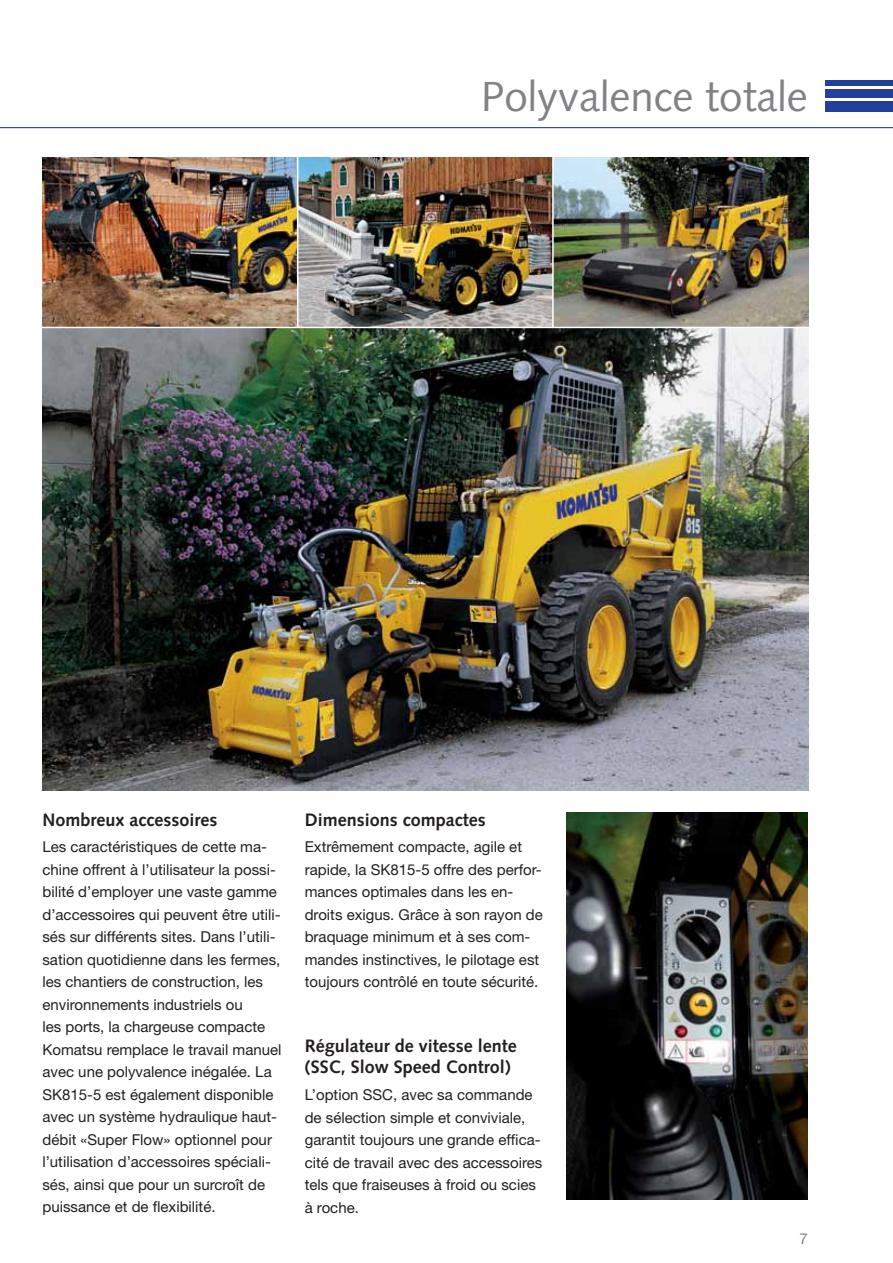
<style>
.page{position:relative;width:893px;height:1263px;background:#fff}
.page>*{position:absolute;margin:0;border:0;box-sizing:border-box;transform-origin:0 0}
.t1{font:42px "Syntax LTCE";color:#808285}
.t2{font:700 18px/21px "Syntax LTCE";color:#231f20}
.t3{font:15px/22.5px "Helvetica Neue LT Pro";color:#231f20}
.t4{font:15px "Helvetica Neue LT Pro";color:#808285}
</style>
<div class="page">
<hr style="left:0;top:127px;width:893px;height:1px;background:#223f9a">
<div style="left:825px;top:101px;width:68px;height:10px;background:#223f9a"></div>
<div style="left:825px;top:89px;width:68px;height:8px;background:#223f9a"></div>
<div style="left:825px;top:80px;width:68px;height:5px;background:#223f9a"></div>
<img style="left:43px;top:328px;width:765px;height:463px">
<img style="left:43px;top:157px;width:765px;height:170px">
<hr style="left:297px;top:154px;width:1px;height:173px;background:#fff">
<hr style="left:552px;top:153px;width:2px;height:174px;background:#fff">
<img style="left:567px;top:812px;width:241px;height:387px">
<h1 class="t1" style="left:481px;top:77px;width:328px">Polyvalence totale</h1>
<p class="t2" style="left:42px;top:810px;width:176px">Nombreux accessoires</p>
<p class="t3" style="left:42px;top:838px;width:240px">Les caractéristiques de cette ma&shy;chine offrent à l’utilisateur la possi&shy;bilité d’employer une vaste gamme d’accessoires qui peuvent être utili&shy;sés sur différents sites. Dans l’utili&shy;sation quotidienne dans les fermes, les chantiers de construction, les environnements industriels ou<br>les ports, la chargeuse compacte Komatsu remplace le travail manuel avec une polyvalence inégalée. La SK815-5 est également disponible avec un système hydraulique haut&shy;débit «Super Flow» optionnel pour l’utilisation d’accessoires spéciali&shy;sés, ainsi que pour un surcroît de puissance et de flexibilité.</p>
<p class="t2" style="left:305px;top:810px;width:182px">Dimensions compactes</p>
<p class="t3" style="left:305px;top:838px;width:240px">Extrêmement compacte, agile et rapide, la SK815-5 offre des perfor&shy;mances optimales dans les en&shy;droits exigus. Grâce à son rayon de braquage minimum et à ses com&shy;mandes instinctives, le pilotage est toujours contrôlé en toute sécurité.</p>
<p class="t2" style="left:305px;top:1037px;width:213px">Régulateur de vitesse lente (SSC, Slow Speed Control)</p>
<p class="t3" style="left:305px;top:1085px;width:239px">L’option SSC, avec sa commande de sélection simple et conviviale, garantit toujours une grande effica&shy;cité de travail avec des accessoires tels que fraiseuses à froid ou scies à roche.</p>
<p class="t4" style="left:799px;top:1233px;width:10px">7</p>
</div>
